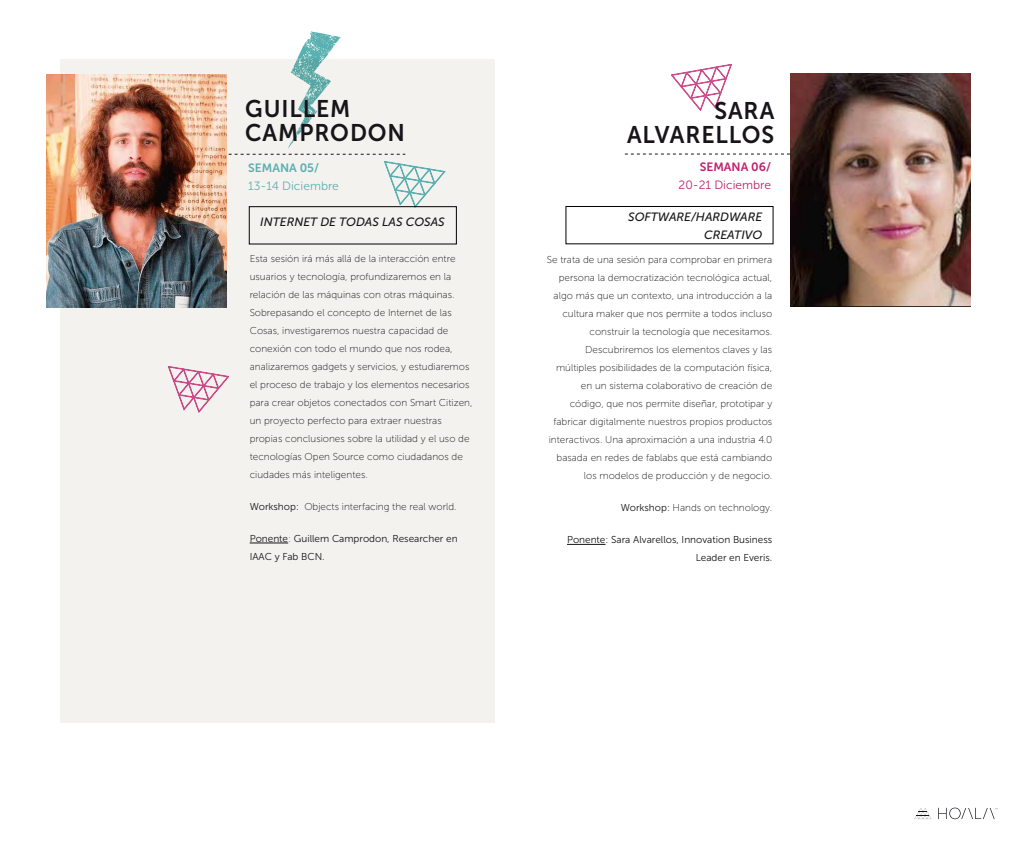
<style>
.page{position:relative;width:1021px;height:842px;background:#fff}
.page>*{position:absolute;margin:0;border:0;box-sizing:border-box;transform-origin:0 0}
.t1{font:24px/24px "Museo Sans 700";letter-spacing:.04em;color:#18151a;scale:.96 1}
.t2{font:italic 12px/18px "Museo Sans 500";color:#151514;text-align:right}
.t3{font:12px "Museo Sans 300";color:#5ab0b0}
.t4{font:12px "Museo Sans 300";color:#be216d}
.t5{font:12px "Museo Sans 700";color:#5ab0b0}
.t6{font:12px "Museo Sans 700";color:#be216d}
.t7{font:10px/18px "Museo Sans 100";color:#151514}
.t8{font:10px/18px "Museo Sans 300";color:#151514}
.s1{font-family:"Museo Sans 300"}
.s2{font-family:"Museo Sans 100"}
</style>
<div class="page">
<div style="left:60px;top:59px;width:435px;height:663px;background:#f4f2ef"></div>
<svg style="left:914px;top:808px;width:17px;height:11px"></svg>
<svg style="left:938px;top:808px;width:59px;height:11px"></svg>
<svg style="left:384px;top:161px;width:61px;height:45px"></svg>
<svg style="left:168px;top:366px;width:61px;height:46px"></svg>
<svg style="left:625px;top:154px;width:165px;height:1px"></svg>
<svg style="left:228px;top:31px;width:177px;height:124px"></svg>
<div style="left:249px;top:206px;width:208px;height:38px;border:1px solid #020102"></div>
<div style="left:565px;top:206px;width:208px;height:38px;border:1px solid #020102"></div>
<svg style="left:671px;top:64px;width:60px;height:47px"></svg>
<hr style="left:250px;top:543px;width:38px;height:1px;background:#151514">
<img style="left:47px;top:74px;width:180px;height:233px">
<hr style="left:567px;top:544px;width:38px;height:1px;background:#151514">
<img style="left:790px;top:73px;width:180px;height:233px">
<h1 class="t1" style="left:245px;top:97px;width:168px">GUILLEM<br>CAMPRODON</h1>
<p class="t5" style="left:248px;top:161px;width:72px">SEMANA 05/</p>
<p class="t3" style="left:248px;top:180px;width:92px">13-14 Diciembre</p>
<p class="t2" style="left:260px;top:213px;width:186px">INTERNET DE TODAS LAS COSAS</p>
<p class="t7" style="left:250px;top:250px;width:224px">Esta sesión irá más allá de la interacción entre usuarios y tecnología, profundizaremos en la relación de las máquinas con otras máquinas.<br>Sobrepasando el concepto de Internet de las Cosas, investigaremos nuestra capacidad de conexión con todo el mundo que nos rodea, analizaremos gadgets y servicios, y estudiaremos el proceso de trabajo y los elementos necesarios para crear objetos conectados con Smart Citizen, un proyecto perfecto para extraer nuestras propias conclusiones sobre la utilidad y el uso de tecnologías Open Source como ciudadanos de ciudades más inteligentes.</p>
<p class="t7" style="left:250px;top:498px;width:208px"><span class="s1">Workshop:</span> Objects interfacing the real world.</p>
<p class="t8" style="left:250px;top:530px;width:209px">Ponente<span class="s2">:</span> Guillem Camprodon, Researcher en<br>IAAC y Fab BCN.</p>
<h1 class="t1" style="left:627px;top:99px;width:155px;text-align:right">SARA<br>ALVARELLOS</h1>
<p class="t6" style="left:700px;top:160px;width:73px">SEMANA 06/</p>
<p class="t4" style="left:678px;top:178px;width:94px">20-21 Diciembre</p>
<p class="t2" style="left:628px;top:208px;width:136px">SOFTWARE/HARDWARE<br>CREATIVO</p>
<p class="t7" style="left:547px;top:251px;width:227px;text-align:right">Se trata de una sesión para comprobar en primera persona la democratización tecnológica actual, algo más que un contexto, una introducción a la cultura maker que nos permite a todos incluso construir la tecnología que necesitamos.<br>Descubriremos los elementos claves y las múltiples posibilidades de la computación física, en un sistema colaborativo de creación de código, que nos permite diseñar, prototipar y fabricar digitalmente nuestros propios productos interactivos. Una aproximación a una industria 4.0 basada en redes de fablabs que está cambiando los modelos de producción y de negocio.</p>
<p class="t7" style="left:620px;top:499px;width:153px"><span class="s1">Workshop:</span> Hands on technology.</p>
<p class="t8" style="left:567px;top:531px;width:207px;text-align:right">Ponente: Sara Alvarellos, Innovation Business<br>Leader en Everis.</p>
</div>
